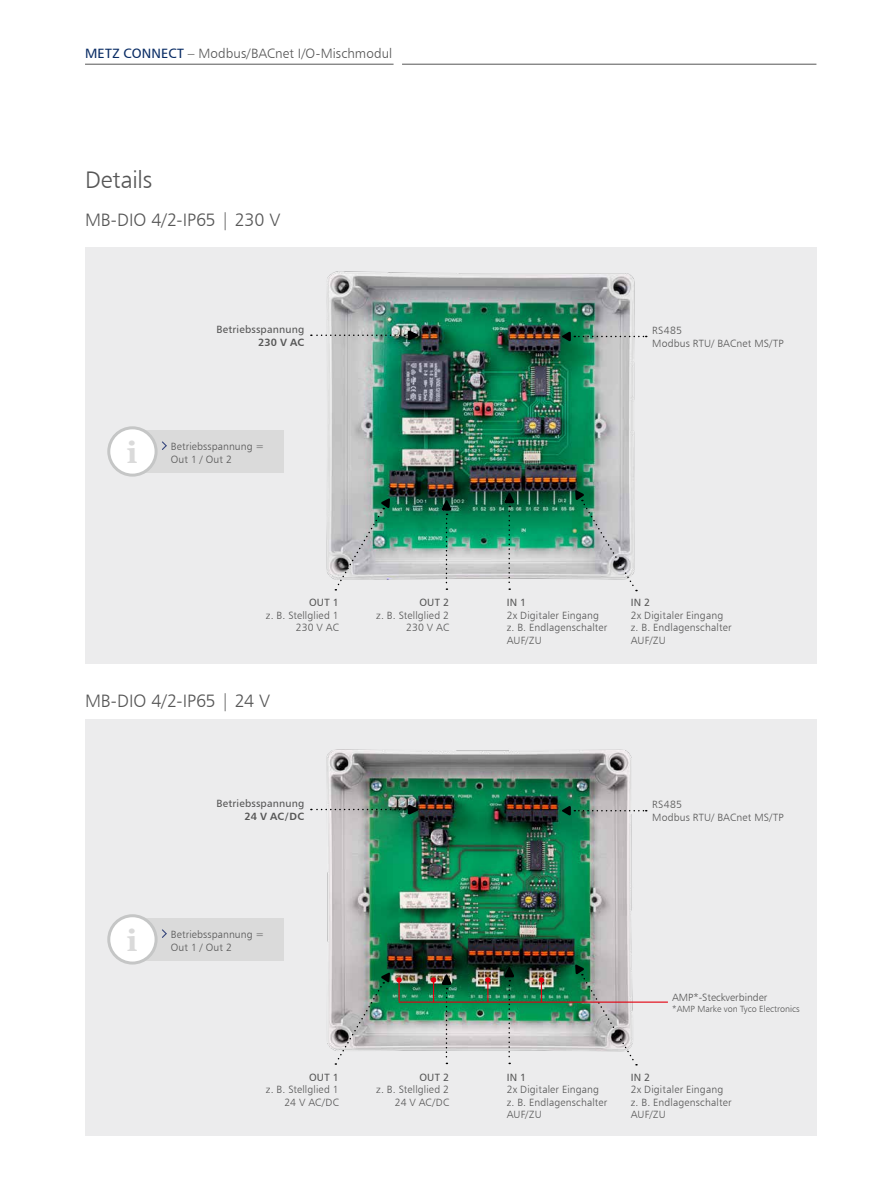
<style>
.page{position:relative;width:893px;height:1187px;background:#fff}
.page>*{position:absolute;margin:0;border:0;box-sizing:border-box;transform-origin:0 0}
.t1{font:700 30px "Georgia";color:#dadada}
.t2{font:24px "Humanist 777 BT Light B";letter-spacing:-.005em;color:#565656}
.t3{font:18px "Humanist 777 BT Light B";letter-spacing:-.005em;color:#565656}
.t4{font:13.5px "Humanist 777 BT Light B";letter-spacing:.01em;color:#565656}
.t5{font:10.5px/12.6px "Humanist 777 BT Light B";letter-spacing:.015em;color:#565656}
.t6{font:10.5px "Humanist 777 BT Roman B";letter-spacing:.02em;color:#565656}
.t7{font:10.5px "Humanist 777 BT Bold B";letter-spacing:.01em;color:#565656}
.t8{font:9px "Humanist 777 BT Light B";color:#565656}
.s1{font-family:"Humanist 777 BT Roman B";color:#072a63}
</style>
<div class="page">
<div style="left:85px;top:247px;width:731px;height:416px;background:#ececed"></div>
<div style="left:85px;top:719px;width:731px;height:416px;background:#ececed"></div>
<hr style="left:402px;top:64px;width:414px;height:1px;background:#565656">
<hr style="left:85px;top:64px;width:309px;height:1px;background:#565656">
<img style="left:310px;top:271px;width:338px;height:309px">
<img style="left:310px;top:749px;width:338px;height:302px">
<svg style="left:311px;top:330px;width:107px;height:10px"></svg>
<svg style="left:311px;top:804px;width:107px;height:10px"></svg>
<svg style="left:442px;top:500px;width:9px;height:90px"></svg>
<svg style="left:442px;top:974px;width:9px;height:90px"></svg>
<svg style="left:505px;top:492px;width:9px;height:98px"></svg>
<svg style="left:505px;top:966px;width:9px;height:98px"></svg>
<svg style="left:562px;top:332px;width:85px;height:9px"></svg>
<svg style="left:562px;top:806px;width:85px;height:9px"></svg>
<svg style="left:575px;top:490px;width:62px;height:101px"></svg>
<svg style="left:575px;top:964px;width:62px;height:101px"></svg>
<svg style="left:334px;top:498px;width:56px;height:92px;background:#a9b8b5"></svg>
<svg style="left:334px;top:972px;width:56px;height:92px"></svg>
<div style="left:132px;top:918px;width:152px;height:42px;background:#dadada"></div>
<svg style="left:162px;top:929px;width:5px;height:9px"></svg>
<div style="left:109px;top:915px;width:47px;height:47px;background:#fff;border-radius:50%"></div>
<div style="left:107px;top:914px;width:51px;height:50px;border:3px solid #c5c6c6;border-radius:50%"></div>
<div style="left:132px;top:430px;width:152px;height:42px;background:#dadada"></div>
<svg style="left:162px;top:441px;width:5px;height:9px"></svg>
<div style="left:109px;top:428px;width:47px;height:47px;background:#fff;border-radius:50%"></div>
<div style="left:107px;top:426px;width:51px;height:50px;border:3px solid #c5c6c6;border-radius:50%"></div>
<svg style="left:431px;top:977px;width:5px;height:24px"></svg>
<svg style="left:485px;top:977px;width:6px;height:24px"></svg>
<svg style="left:539px;top:977px;width:5px;height:24px"></svg>
<hr style="left:398px;top:979px;width:2px;height:22px;background:#e3000f">
<svg style="left:396px;top:977px;width:6px;height:5px"></svg>
<hr style="left:399px;top:1001px;width:269px;height:1px;background:#e3000f">
<p class="t4" style="left:85px;top:45px;width:309px"><span class="s1">METZ CONNECT</span> – Modbus/BACnet I/O-Mischmodul</p>
<h2 class="t2" style="left:85px;top:165px;width:69px">Details</h2>
<h3 class="t3" style="left:85px;top:209px;width:197px">MB-DIO 4/2-IP65 | 230 V</h3>
<p class="t6" style="left:217px;top:322px;width:89px">Betriebsspannung</p>
<p class="t7" style="left:258px;top:336px;width:48px">230 V AC</p>
<h1 class="t1" style="left:127px;top:433px;width:12px">i</h1>
<p class="t5" style="left:171px;top:440px;width:95px">Betriebsspannung =</p>
<p class="t5" style="left:171px;top:452px;width:63px">Out 1 / Out 2</p>
<p class="t6" style="left:309px;top:596px;width:31px">OUT 1</p>
<p class="t5" style="left:266px;top:608px;width:74px;text-align:right">z. B. Stellglied 1<br>230 V AC</p>
<h3 class="t3" style="left:85px;top:689px;width:187px">MB-DIO 4/2-IP65 | 24 V</h3>
<p class="t6" style="left:217px;top:796px;width:89px">Betriebsspannung</p>
<p class="t7" style="left:244px;top:810px;width:61px">24 V AC/DC</p>
<p class="t6" style="left:419px;top:596px;width:31px">OUT 2</p>
<p class="t5" style="left:376px;top:608px;width:74px;text-align:right">z. B. Stellglied 2<br>230 V AC</p>
<h1 class="t1" style="left:127px;top:921px;width:12px">i</h1>
<p class="t5" style="left:171px;top:927px;width:95px">Betriebsspannung =</p>
<p class="t5" style="left:171px;top:940px;width:63px">Out 1 / Out 2</p>
<p class="t6" style="left:309px;top:1070px;width:31px">OUT 1</p>
<p class="t5" style="left:266px;top:1082px;width:74px;text-align:right">z. B. Stellglied 1<br>24 V AC/DC</p>
<p class="t6" style="left:419px;top:1070px;width:31px">OUT 2</p>
<p class="t5" style="left:376px;top:1082px;width:74px;text-align:right">z. B. Stellglied 2<br>24 V AC/DC</p>
<p class="t5" style="left:652px;top:323px;width:133px;line-height:13.5px">RS485<br>Modbus RTU/ BACnet MS/TP</p>
<p class="t6" style="left:507px;top:596px;width:21px">IN 1</p>
<p class="t5" style="left:507px;top:608px;width:102px">2x Digitaler Eingang z. B. Endlagenschalter<br>AUF/ZU</p>
<p class="t6" style="left:631px;top:596px;width:21px">IN 2</p>
<p class="t5" style="left:631px;top:608px;width:102px">2x Digitaler Eingang z. B. Endlagenschalter<br>AUF/ZU</p>
<p class="t5" style="left:652px;top:797px;width:133px;line-height:13.5px">RS485<br>Modbus RTU/ BACnet MS/TP</p>
<p class="t5" style="left:672px;top:990px;width:97px">AMP*-Steckverbinder</p>
<p class="t8" style="left:672px;top:1002px;width:129px">*AMP Marke von Tyco Electronics</p>
<p class="t6" style="left:507px;top:1070px;width:21px">IN 1</p>
<p class="t5" style="left:507px;top:1082px;width:102px">2x Digitaler Eingang z. B. Endlagenschalter<br>AUF/ZU</p>
<p class="t6" style="left:631px;top:1070px;width:21px">IN 2</p>
<p class="t5" style="left:631px;top:1082px;width:102px">2x Digitaler Eingang z. B. Endlagenschalter<br>AUF/ZU</p>
</div>
